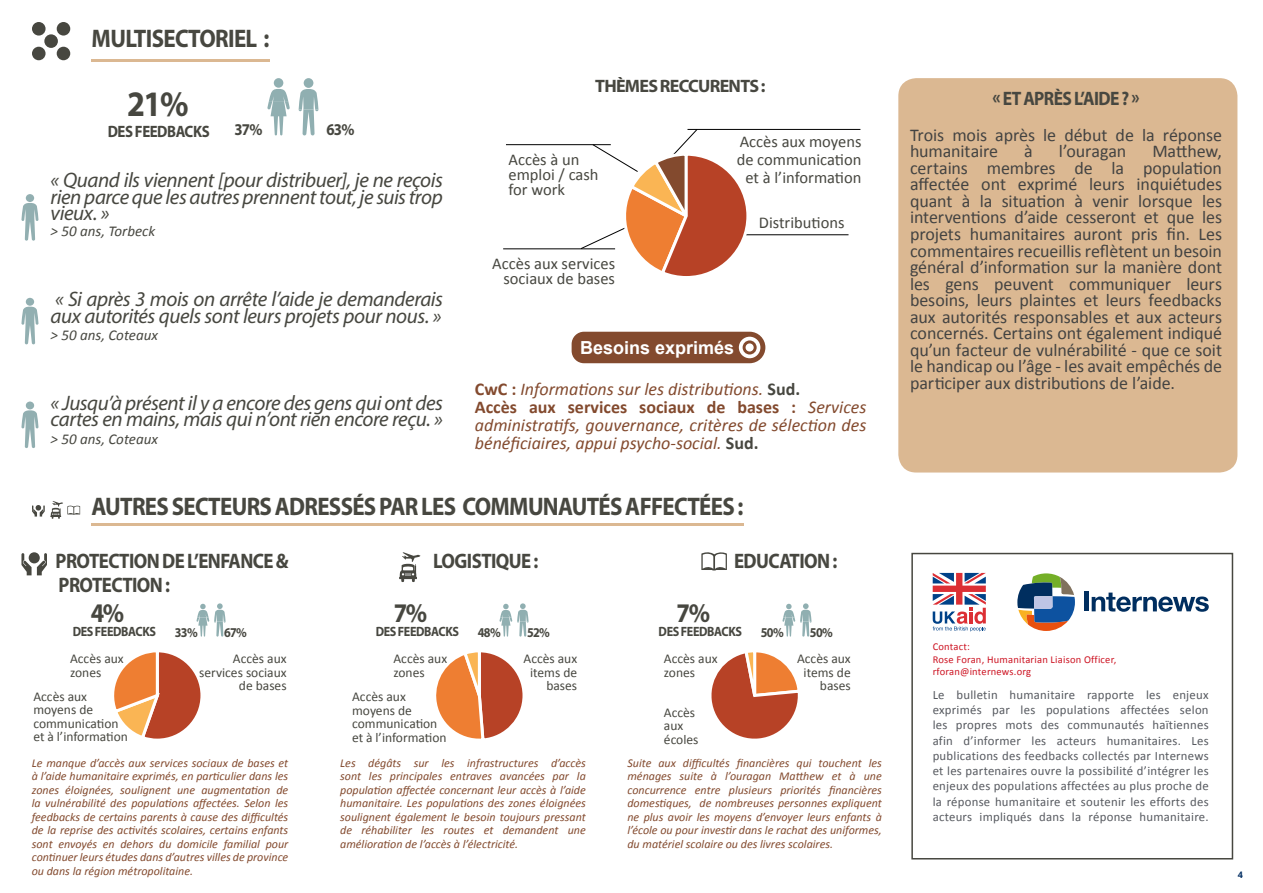
<style>
.page{position:relative;width:1263px;height:893px;background:#fff}
.page>*{position:absolute;margin:0;border:0;box-sizing:border-box;transform-origin:0 0}
.t1{font:700 36px "Myriad Pro";color:#474740;scale:.9 1}
.t2{font:700 27px "Myriad Pro";color:#474740;scale:.9 1}
.t3{font:700 25.5px "Myriad Pro";letter-spacing:-.03em;color:#474740;scale:.9 1}
.t4{font:italic 21px/16.5px "Myriad Pro";letter-spacing:-.02em;color:#474740}
.t5{font:700 21px/24px "Myriad Pro";letter-spacing:-.03em;color:#474740;scale:.9 1}
.t6{font:700 19.5px "Myriad Pro";letter-spacing:-.03em;color:#474740;scale:.9 1}
.t7{font:18px/16.5px "Calibri";letter-spacing:-.005em;color:#434342}
.t8{font:italic 18px/18px "Calibri";color:#834a2e}
.t9{font:700 18px "Myriad Pro";letter-spacing:-.04em;color:#474740}
.t10{font:700 18px "Arial";color:#fff}
.t11{font:16.5px/15px "Calibri";color:#474740;text-align:right}
.t12{font:700 16.5px "Myriad Pro";letter-spacing:-.03em;color:#474740;scale:.9 1}
.t13{font:italic 15px "Calibri";color:#474740}
.t14{font:13.5px/13.5px "Calibri";color:#474740}
.t15{font:700 13.5px "Myriad Pro";letter-spacing:-.03em;color:#474740;scale:.9 1}
.t16{font:12.75px/15.3px "Calibri";letter-spacing:.02em;color:#575a60;text-align:justify}
.t17{font:italic 12px/13.5px "Calibri";color:#834a2e;text-align:justify}
.t18{font:10.5px/12.6px "Calibri";letter-spacing:.02em;color:#cd1423}
.t19{font:700 9px "Open Sans";color:#002d62}
.s1{font-weight:700;font-style:normal}
.s2{font-weight:700;font-style:normal;color:#474740}
</style>
<div class="page">
<svg style="left:933px;top:573px;width:53px;height:58px"></svg>
<svg style="left:1017px;top:573px;width:58px;height:58px"></svg>
<hr style="left:1085px;top:591px;width:4px;height:20px;background:#002e5f">
<svg style="left:1092px;top:593px;width:117px;height:19px"></svg>
<div style="left:911px;top:553px;width:322px;height:306px;border:2px solid #474740"></div>
<div style="left:898px;top:78px;width:339px;height:395px;background:#dbb892;border-radius:18px"></div>
<svg style="left:114px;top:652px;width:87px;height:87px"></svg>
<svg style="left:711px;top:652px;width:87px;height:87px"></svg>
<svg style="left:21px;top:298px;width:18px;height:46px"></svg>
<svg style="left:21px;top:194px;width:18px;height:47px"></svg>
<svg style="left:21px;top:402px;width:18px;height:46px"></svg>
<svg style="left:267px;top:89px;width:23px;height:46px"></svg>
<div style="left:274px;top:78px;width:9px;height:10px;background:#90afb1;border-radius:50%"></div>
<svg style="left:299px;top:89px;width:19px;height:46px"></svg>
<div style="left:304px;top:78px;width:9px;height:10px;background:#90afb1;border-radius:50%"></div>
<svg style="left:92px;top:59px;width:178px;height:2px"></svg>
<svg style="left:32px;top:22px;width:38px;height:38px"></svg>
<hr style="left:92px;top:523px;width:652px;height:3px;background:#dbb892">
<svg style="left:32px;top:501px;width:48px;height:18px"></svg>
<svg style="left:572px;top:332px;width:193px;height:31px;background:#8b563c"></svg>
<hr style="left:687px;top:129px;width:173px;height:1px;background:#000">
<hr style="left:506px;top:144px;width:105px;height:1px;background:#000">
<hr style="left:503px;top:249px;width:112px;height:1px;background:#000">
<hr style="left:744px;top:235px;width:104px;height:1px;background:#000">
<svg style="left:580px;top:129px;width:171px;height:147px"></svg>
<svg style="left:197px;top:603px;width:29px;height:34px"></svg>
<svg style="left:21px;top:552px;width:26px;height:23px"></svg>
<svg style="left:499px;top:603px;width:30px;height:34px"></svg>
<svg style="left:436px;top:652px;width:87px;height:87px"></svg>
<svg style="left:399px;top:552px;width:21px;height:30px"></svg>
<svg style="left:782px;top:603px;width:29px;height:34px"></svg>
<svg style="left:701px;top:552px;width:26px;height:18px"></svg>
<h3 class="t3" style="left:92px;top:22px;width:199px">MULTISECTORIEL :</h3>
<h1 class="t1" style="left:127px;top:80px;width:70px">21%</h1>
<h3 class="t12" style="left:108px;top:120px;width:115px">DES FEEDBACKS</h3>
<h3 class="t12" style="left:234px;top:119px;width:33px">37%</h3>
<h3 class="t12" style="left:326px;top:119px;width:33px">63%</h3>
<h3 class="t4" style="left:51px;top:172px;width:394px;text-align:justify">« Quand ils viennent [pour distribuer], je ne reçois rien parce que les autres prennent tout, je suis trop vieux. »</h3>
<p class="t13" style="left:51px;top:221px;width:106px">&gt; 50 ans, Torbeck</p>
<h3 class="t4" style="left:51px;top:290px;width:394px">« Si après 3 mois on arrête l’aide je demanderais aux autorités quels sont leurs projets pour nous. »</h3>
<p class="t13" style="left:51px;top:325px;width:109px">&gt; 50 ans, Coteaux</p>
<h3 class="t4" style="left:51px;top:394px;width:394px">« Jusqu’à présent il y a encore des gens qui ont des cartes en mains, mais qui n’ont rien encore reçu. »</h3>
<p class="t13" style="left:51px;top:428px;width:109px">&gt; 50 ans, Coteaux</p>
<h3 class="t9" style="left:595px;top:74px;width:172px">THÈMES RECCURENTS :</h3>
<h3 class="t11" style="left:508px;top:152px;width:92px;text-align:left">Accès à un emploi / cash for work</h3>
<h3 class="t11" style="left:492px;top:256px;width:124px">Accès aux services sociaux de bases</h3>
<h3 class="t11" style="left:737px;top:133px;width:126px;line-height:18px;text-align:center">Accès aux moyens de communication et à l’information</h3>
<h3 class="t11" style="left:759px;top:215px;width:87px">Distributions</h3>
<h3 class="t10" style="left:580px;top:336px;width:156px">Besoins exprimés</h3>
<h3 class="t8" style="left:475px;top:379px;width:393px"><span class="s1">CwC :</span> Informations sur les distributions. <span class="s2">Sud.<br></span><span class="s1">Accès aux services sociaux de bases :</span> Services administratifs, gouvernance, critères de sélection des bénéficiaires, appui psycho-social. <span class="s2">Sud.</span></h3>
<h3 class="t3" style="left:92px;top:490px;width:725px">AUTRES SECTEURS ADRESSÉS PAR LES COMMUNAUTÉS AFFECTÉES :</h3>
<h3 class="t5" style="left:56px;top:548px;width:260px">PROTECTION DE L’ENFANCE &amp;<br>PROTECTION :</h3>
<h3 class="t5" style="left:433px;top:548px;width:118px">LOGISTIQUE :</h3>
<h3 class="t5" style="left:734px;top:548px;width:116px">EDUCATION :</h3>
<h2 class="t2" style="left:91px;top:595px;width:39px">4%</h2>
<p class="t15" style="left:73px;top:622px;width:94px">DES FEEDBACKS</p>
<h2 class="t2" style="left:394px;top:595px;width:39px">7%</h2>
<p class="t15" style="left:376px;top:622px;width:94px">DES FEEDBACKS</p>
<p class="t14" style="left:393px;top:652px;width:55px">Accès aux zones</p>
<p class="t14" style="left:523px;top:652px;width:55px;text-align:right">Accès aux items de bases</p>
<p class="t14" style="left:352px;top:690px;width:96px">Accès aux moyens de communication et à l’information</p>
<p class="t15" style="left:175px;top:623px;width:27px">33%</p>
<p class="t15" style="left:224px;top:623px;width:27px">67%</p>
<p class="t15" style="left:478px;top:623px;width:27px">48%</p>
<p class="t15" style="left:527px;top:623px;width:27px">52%</p>
<p class="t14" style="left:70px;top:652px;width:55px">Accès aux zones</p>
<p class="t14" style="left:199px;top:652px;width:89px;text-align:right">Accès aux services sociaux de bases</p>
<p class="t14" style="left:33px;top:689px;width:96px">Accès aux moyens de communication et à l’information</p>
<p class="t17" style="left:32px;top:756px;width:258px">Le manque d’accès aux services sociaux de bases et à l’aide humanitaire exprimés, en particulier dans les zones éloignées, soulignent une augmentation de la vulnérabilité des populations affectées. Selon les feedbacks de certains parents à cause des difficultés de la reprise des activités scolaires, certains enfants sont envoyés en dehors du domicile familial pour continuer leurs études dans d’autres villes de province ou dans la région métropolitaine.</p>
<p class="t17" style="left:340px;top:756px;width:247px">Les dégâts sur les infrastructures d’accès sont les principales entraves avancées par la population affectée concernant leur accès à l’aide humanitaire. Les populations des zones éloignées soulignent également le besoin toujours pressant de réhabiliter les routes et demandent une amélioration de l’accès à l’électricité.</p>
<h2 class="t2" style="left:677px;top:595px;width:39px">7%</h2>
<p class="t15" style="left:659px;top:622px;width:94px">DES FEEDBACKS</p>
<p class="t14" style="left:664px;top:652px;width:55px">Accès aux zones</p>
<p class="t14" style="left:664px;top:705px;width:36px">Accès aux écoles</p>
<p class="t15" style="left:761px;top:623px;width:27px">50%</p>
<p class="t15" style="left:810px;top:623px;width:27px">50%</p>
<p class="t14" style="left:797px;top:652px;width:55px;text-align:right">Accès aux items de bases</p>
<p class="t17" style="left:627px;top:756px;width:256px">Suite aux difficultés financières qui touchent les ménages suite à l’ouragan Matthew et à une concurrence entre plusieurs priorités financières domestiques, de nombreuses personnes expliquent ne plus avoir les moyens d’envoyer leurs enfants à l’école ou pour investir dans le rachat des uniformes, du matériel scolaire ou des livres scolaires.</p>
<h3 class="t6" style="left:992px;top:86px;width:165px">« ET APRÈS L’AIDE ? »</h3>
<h3 class="t7" style="left:910px;top:127px;width:313px">Trois mois après le début de la réponse humanitaire</h3>
<h3 class="t7" style="left:1024px;top:143px;width:10px">à</h3>
<h3 class="t7" style="left:1059px;top:143px;width:69px">l’ouragan</h3>
<p class="t7" style="left:910px;top:143px;width:314px;text-align:justify;text-indent:242px">Matthew, certains membres de la population affectée ont exprimé leurs inquiétudes quant à la situation à venir lorsque les interventions d’aide cesseront et que les projets humanitaires auront pris fin. Les commentaires recueillis reflètent un besoin général d’information sur la manière dont les gens peuvent communiquer leurs besoins, leurs plaintes et leurs feedbacks aux autorités responsables et aux acteurs concernés. Certains ont également indiqué qu’un facteur de vulnérabilité - que ce soit le handicap ou l’âge - les avait empêchés de participer aux distributions de l’aide.</p>
<p class="t18" style="left:933px;top:640px;width:185px">Contact:<br>Rose Foran, Humanitarian Liaison Officer, rforan@internews.org</p>
<p class="t16" style="left:933px;top:687px;width:278px">Le bulletin humanitaire rapporte les enjeux exprimés par les populations affectées selon les propres mots des communautés haïtiennes afin d’informer les acteurs humanitaires. Les publications des feedbacks collectés par Internews et les partenaires ouvre la possibilité d’intégrer les enjeux des populations affectées au plus proche de la réponse humanitaire et soutenir les efforts des acteurs impliqués dans la réponse humanitaire.</p>
<p class="t19" style="left:1238px;top:868px;width:7px">4</p>
</div>
